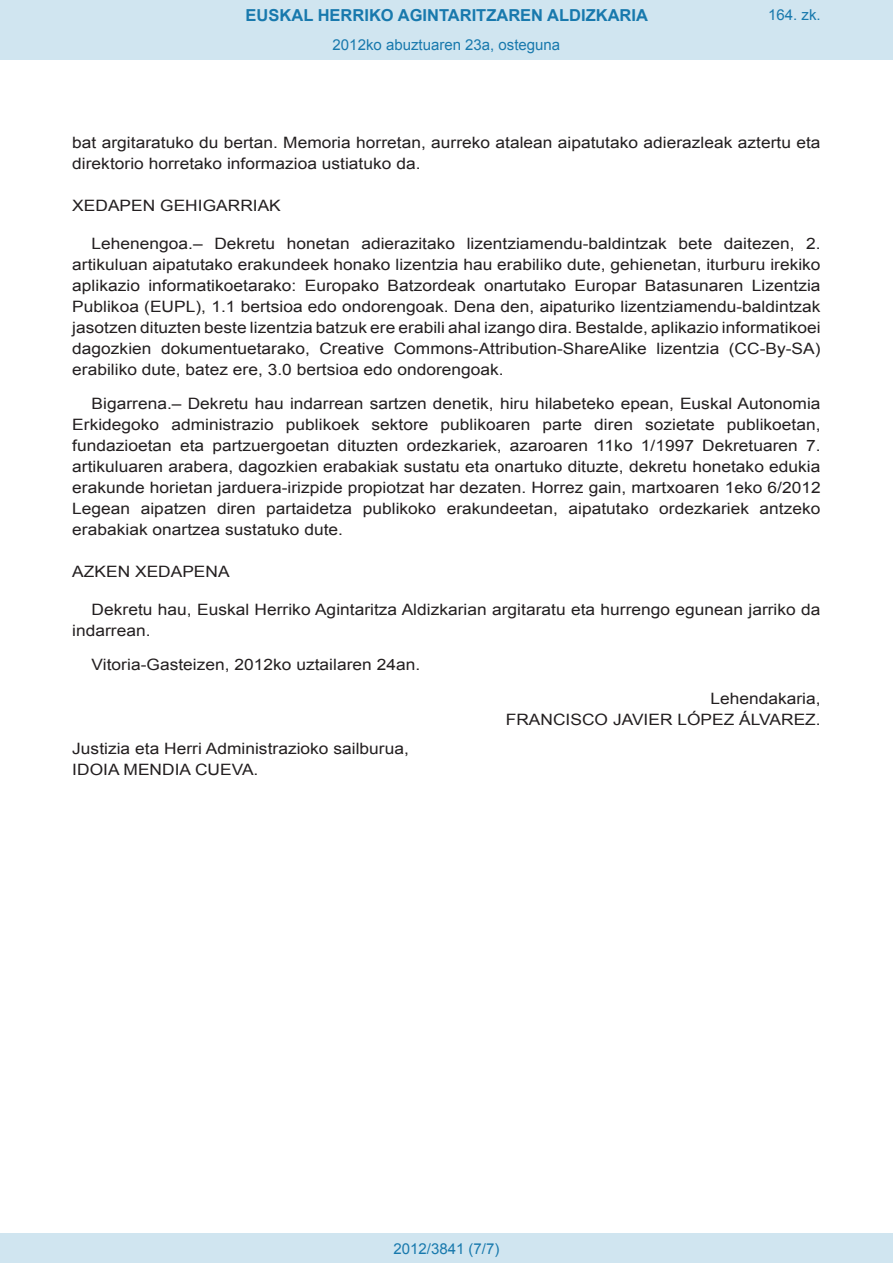
<style>
.page{position:relative;width:893px;height:1263px;background:#fff}
.page>*{position:absolute;margin:0;border:0;box-sizing:border-box;transform-origin:0 0}
.t1{font:700 16.5px "Arial";color:#1879ad}
.BOPVDetalle{font:15.6px/21px "Arial";color:#231f20;scale:1.11 1}
.BOPVFirmaPuesto{font:15.6px "Arial";color:#231f20;scale:1.11 1}
.BOPVDisposicion{font:15.6px "Arial";color:#231f20;scale:1.11 1}
.BOPVNombreLehen2{font:15.6px "Arial";color:#231f20;scale:1.11 1}
.BOPVFirmaNombre{font:15.6px "Arial";color:#231f20;scale:1.11 1}
.BOPVPuestoLehen2{font:15.6px "Arial";color:#231f20;scale:1.11 1}
.Paginacion_Centro{font:15px "Arial";color:#1879ad}
</style>
<div class="page">
<div style="left:0;top:0;width:893px;height:60px;background:#d0e5f0"></div>
<div style="left:0;top:1233px;width:893px;height:30px;background:#d0e5f0"></div>
<p class="t1" style="left:246px;top:4px;width:404px">EUSKAL HERRIKO AGINTARITZAREN ALDIZKARIA</p>
<p class="Paginacion_Centro" style="left:333px;top:35px;width:229px">2012ko abuztuaren 23a, osteguna</p>
<p class="Paginacion_Centro" style="left:768px;top:5px;width:54px">164. zk.</p>
<p class="BOPVDetalle" style="left:72px;top:132px;width:676px">bat argitaratuko du bertan. Memoria horretan, aurreko atalean aipatutako adierazleak aztertu eta direktorio horretako informazioa ustiatuko da.</p>
<p class="BOPVDisposicion" style="left:72px;top:196px;width:189px">XEDAPEN GEHIGARRIAK</p>
<p class="BOPVDetalle" style="left:72px;top:234px;width:676px;text-align:justify;text-indent:19px">Lehenengoa.– Dekretu honetan adierazitako lizentziamendu-baldintzak bete daitezen, 2. artikuluan aipatutako erakundeek honako lizentzia hau erabiliko dute, gehienetan, iturburu irekiko aplikazio informatikoetarako: Europako Batzordeak onartutako Europar Batasunaren Lizentzia Publikoa (EUPL), 1.1 bertsioa edo ondorengoak. Dena den, aipaturiko lizentziamendu-baldintzak jasotzen dituzten beste lizentzia batzuk ere erabili ahal izango dira. Bestalde, aplikazio informatikoei dagozkien dokumentuetarako, Creative Commons-Attribution-ShareAlike lizentzia (CC-By-SA) erabiliko dute, batez ere, 3.0 bertsioa edo ondorengoak.</p>
<p class="BOPVDetalle" style="left:72px;top:393px;width:676px;text-align:justify;text-indent:19px">Bigarrena.– Dekretu hau indarrean sartzen denetik, hiru hilabeteko epean, Euskal Autonomia Erkidegoko administrazio publikoek sektore publikoaren parte diren sozietate publikoetan, fundazioetan eta partzuergoetan dituzten ordezkariek, azaroaren 11ko 1/1997 Dekretuaren 7. artikuluaren arabera, dagozkien erabakiak sustatu eta onartuko dituzte, dekretu honetako edukia erakunde horietan jarduera-irizpide propiotzat har dezaten. Horrez gain, martxoaren 1eko 6/2012<br>Legean aipatzen diren partaidetza publikoko erakundeetan, aipatutako ordezkariek antzeko erabakiak onartzea sustatuko dute.</p>
<p class="BOPVDisposicion" style="left:72px;top:562px;width:143px">AZKEN XEDAPENA</p>
<p class="BOPVDetalle" style="left:72px;top:600px;width:676px;text-indent:19px">Dekretu hau, Euskal Herriko Agintaritza Aldizkarian argitaratu eta hurrengo egunean jarriko da indarrean.</p>
<p class="BOPVDetalle" style="left:92px;top:654px;width:297px">Vitoria-Gasteizen, 2012ko uztailaren 24an.</p>
<p class="BOPVPuestoLehen2" style="left:710px;top:688px;width:101px">Lehendakaria,</p>
<p class="BOPVNombreLehen2" style="left:506px;top:709px;width:285px">FRANCISCO JAVIER LÓPEZ ÁLVAREZ.</p>
<p class="BOPVFirmaPuesto" style="left:72px;top:739px;width:305px">Justizia eta Herri Administrazioko sailburua,</p>
<p class="BOPVFirmaNombre" style="left:72px;top:760px;width:169px">IDOIA MENDIA CUEVA.</p>
<p class="Paginacion_Centro" style="left:393px;top:1238px;width:107px">2012/3841 (7/7)</p>
</div>
